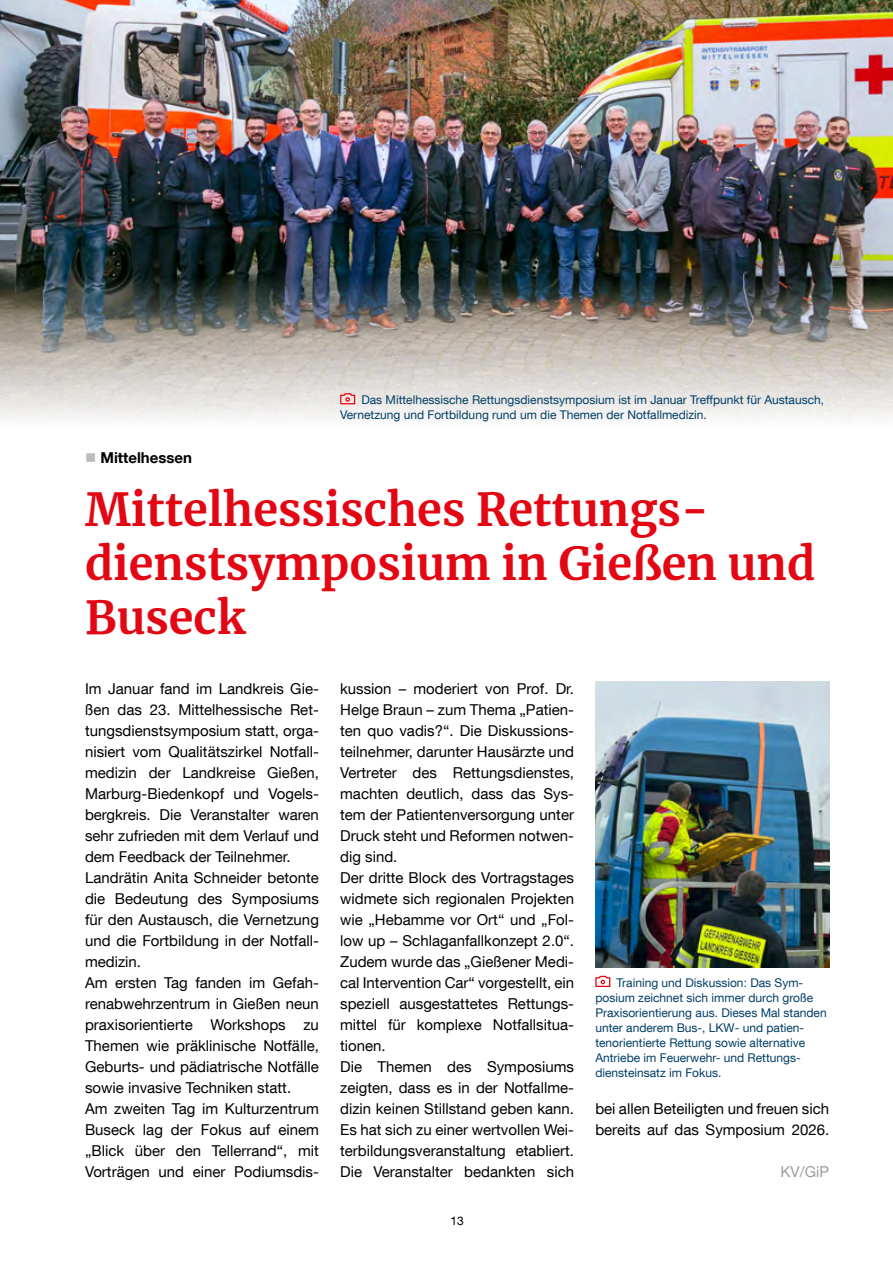
<style>
.page{position:relative;width:893px;height:1263px;background:#fff}
.page>*{position:absolute;margin:0;border:0;box-sizing:border-box;transform-origin:0 0}
.t1{font:700 45px/54px "Merriweather";color:#e30613}
.t2{font:15px/21px "Helvetica Neue LT Com";color:#000}
.t3{font:700 15px "Helvetica Neue LT Com";color:#000}
.t4{font:15px "Helvetica Neue LT Com";color:#9d9d9c}
.t5{font:12px/15px "Helvetica Neue LT Com";color:#003e66}
.t6{font:12px "Helvetica Neue LT Com";color:#000}
.s1{color:#bcbcbc}
</style>
<div class="page">
<img style="left:595px;top:682px;width:234px;height:285px">
<img style="left:0;top:0;width:893px;height:420px">
<svg style="left:340px;top:393px;width:16px;height:12px"></svg>
<svg style="left:595px;top:975px;width:16px;height:12px"></svg>
<hr style="left:0;top:967px;width:1px;height:296px;background:#f6f6f6">
<p class="t5" style="left:340px;top:392px;width:485px;text-indent:21px">Das Mittelhessische Rettungsdienstsymposium ist im Januar Treffpunkt für Austausch,<br>Vernetzung und Fortbildung rund um die Themen der Notfallmedizin.</p>
<p class="t3" style="left:85px;top:448px;width:109px"><span class="s1">■</span> Mittelhessen</p>
<h1 class="t1" style="left:85px;top:481px;width:732px">Mittelhessisches Rettungs&shy;dienstsymposium in Gießen und<br>Buseck</h1>
<p class="t2" style="left:85px;top:678px;width:235px">Im Januar fand im Landkreis Gie&shy;ßen das 23. Mittelhessische Ret&shy;tungsdienstsymposium statt, orga&shy;nisiert vom Qualitätszirkel Notfall&shy;medizin der Landkreise Gießen,<br>Marburg-Biedenkopf und Vogels&shy;bergkreis. Die Veranstalter waren sehr zufrieden mit dem Verlauf und dem Feedback der Teilnehmer.<br>Landrätin Anita Schneider betonte die Bedeutung des Symposiums für den Austausch, die Vernetzung und die Fortbildung in der Notfall&shy;medizin.<br>Am ersten Tag fanden im Gefah&shy;renabwehrzentrum in Gießen neun praxisorientierte Workshops zu<br>Themen wie präklinische Notfälle,<br>Geburts- und pädiatrische Notfälle sowie invasive Techniken statt.<br>Am zweiten Tag im Kulturzentrum<br>Buseck lag der Fokus auf einem „Blick über den Tellerrand“, mit<br>Vorträgen und einer Podiumsdis-</p>
<p class="t2" style="left:340px;top:678px;width:235px">kussion – moderiert von Prof. Dr.<br>Helge Braun – zum Thema „Patien&shy;ten quo vadis?“. Die Diskussions&shy;teilnehmer, darunter Hausärzte und<br>Vertreter des Rettungsdienstes, machten deutlich, dass das Sys&shy;tem der Patientenversorgung unter<br>Druck steht und Reformen notwen&shy;dig sind.<br>Der dritte Block des Vortragstages widmete sich regionalen Projekten wie „Hebamme vor Ort“ und „Fol&shy;low up – Schlaganfallkonzept 2.0“.<br>Zudem wurde das „Gießener Medi&shy;cal Intervention Car“ vorgestellt, ein speziell ausgestattetes Rettungs&shy;mittel für komplexe Notfallsitua&shy;tionen.<br>Die Themen des Symposiums zeigten, dass es in der Notfallme&shy;dizin keinen Stillstand geben kann.<br>Es hat sich zu einer wertvollen Wei&shy;terbildungsveranstaltung etabliert.<br>Die Veranstalter bedankten sich</p>
<p class="t6" style="left:450px;top:1213px;width:15px">13</p>
<p class="t5" style="left:595px;top:975px;width:233px;text-indent:21px">Training und Diskussion: Das Sym&shy;posium zeichnet sich immer durch große Praxisorientierung aus. Dieses Mal standen unter anderem Bus-, LKW- und patien&shy;tenorientierte Rettung sowie alternative Antriebe im Feuerwehr- und Rettungs&shy;diensteinsatz im Fokus.</p>
<p class="t2" style="left:595px;top:1098px;width:235px">bei allen Beteiligten und freuen sich bereits auf das Symposium 2026.</p>
<p class="t4" style="left:781px;top:1162px;width:50px">KV/GiP</p>
</div>
